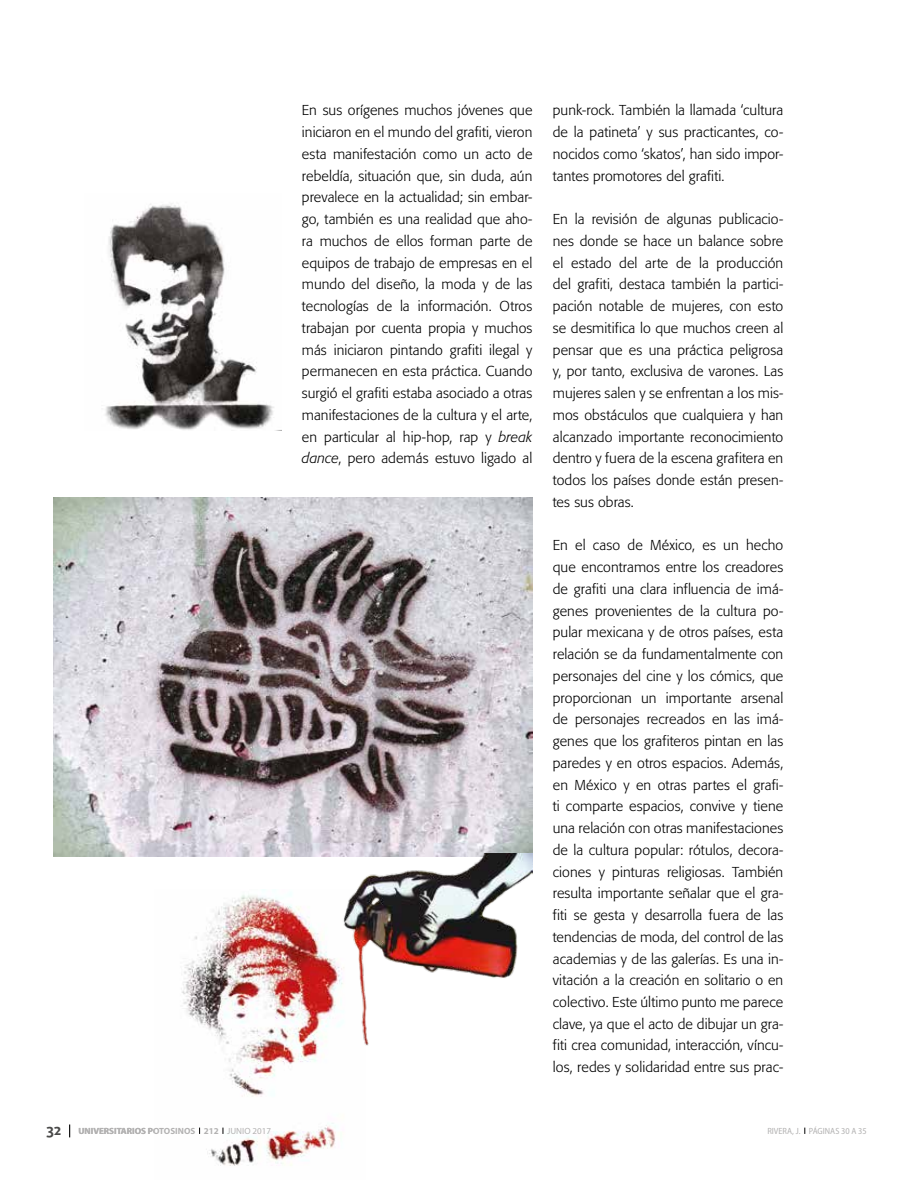
<style>
.page{position:relative;width:918px;height:1188px;background:#fff}
.page>*{position:absolute;margin:0;border:0;box-sizing:border-box;transform-origin:0 0}
.t1{font:700 15px "Daxline Pro";color:#4a4a49}
.t2{font:300 14.25px/21.8px "Formata";letter-spacing:.005em;color:#000;text-align:justify}
.t3{font:700 9px "Myriad Pro";color:#b3b2b2}
.t4{font:semi-condensed 9px "Myriad Pro";color:#b3b2b2}
.s1{font-style:italic}
.s2{font-weight:400}
</style>
<div class="page">
<svg style="left:69px;top:1125px;width:1px;height:12px"></svg>
<img style="left:54px;top:498px;width:479px;height:359px">
<img style="left:105px;top:203px;width:177px;height:228px">
<img style="left:182px;top:889px;width:154px;height:277px">
<img style="left:332px;top:854px;width:200px;height:198px">
<p class="t2" style="left:302px;top:100px;width:232px">En sus orígenes muchos jóvenes que iniciaron en el mundo del grafiti, vieron esta manifestación como un acto de rebeldía, situación que, sin duda, aún prevalece en la actualidad; sin embar&shy;go, también es una realidad que aho&shy;ra muchos de ellos forman parte de equipos de trabajo de empresas en el mundo del diseño, la moda y de las tecnologías de la información. Otros trabajan por cuenta propia y muchos más iniciaron pintando grafiti ilegal y permanecen en esta práctica. Cuando surgió el grafiti estaba asociado a otras manifestaciones de la cultura y el arte, en particular al hip-hop, rap y <span class="s1">break dance</span>, pero además estuvo ligado al</p>
<p class="t2" style="left:553px;top:100px;width:232px">punk-rock. También la llamada ‘cultura de la patineta’ y sus practicantes, co&shy;nocidos como ‘skatos’, han sido impor&shy;tantes promotores del grafiti.</p>
<p class="t2" style="left:553px;top:208px;width:232px">En la revisión de algunas publicacio&shy;nes donde se hace un balance sobre el estado del arte de la producción del grafiti, destaca también la partici&shy;pación notable de mujeres, con esto se desmitifica lo que muchos creen al pensar que es una práctica peligrosa y, por tanto, exclusiva de varones. Las mujeres salen y se enfrentan a los mis&shy;mos obstáculos que cualquiera y han alcanzado importante reconocimiento dentro y fuera de la escena grafitera en todos los países donde están presen&shy;tes sus obras.</p>
<p class="t2" style="left:553px;top:535px;width:232px">En el caso de México, es un hecho que encontramos entre los creadores de grafiti una clara influencia de imá&shy;genes provenientes de la cultura po&shy;pular mexicana y de otros países, esta relación se da fundamentalmente con personajes del cine y los cómics, que proporcionan un importante arsenal de personajes recreados en las imá&shy;genes que los grafiteros pintan en las paredes y en otros espacios. Además, en México y en otras partes el grafi&shy;ti comparte espacios, convive y tiene una relación con otras manifestaciones de la cultura popular: rótulos, decora&shy;ciones y pinturas religiosas. También resulta importante señalar que el gra&shy;fiti se gesta y desarrolla fuera de las tendencias de moda, del control de las academias y de las galerías. Es una in&shy;vitación a la creación en solitario o en colectivo. Este último punto me parece clave, ya que el acto de dibujar un gra&shy;fiti crea comunidad, interacción, víncu&shy;los, redes y solidaridad entre sus prac-</p>
<p class="t1" style="left:46px;top:1120px;width:16px">32</p>
<p class="t3" style="left:78px;top:1125px;width:194px">UNIVERSITARIOS POTOSINOS 212 <span class="s2">JUNIO 2017</span></p>
<p class="t4" style="left:767px;top:1125px;width:101px">RIVERA, J. PÁGINAS 30 A 35</p>
</div>
